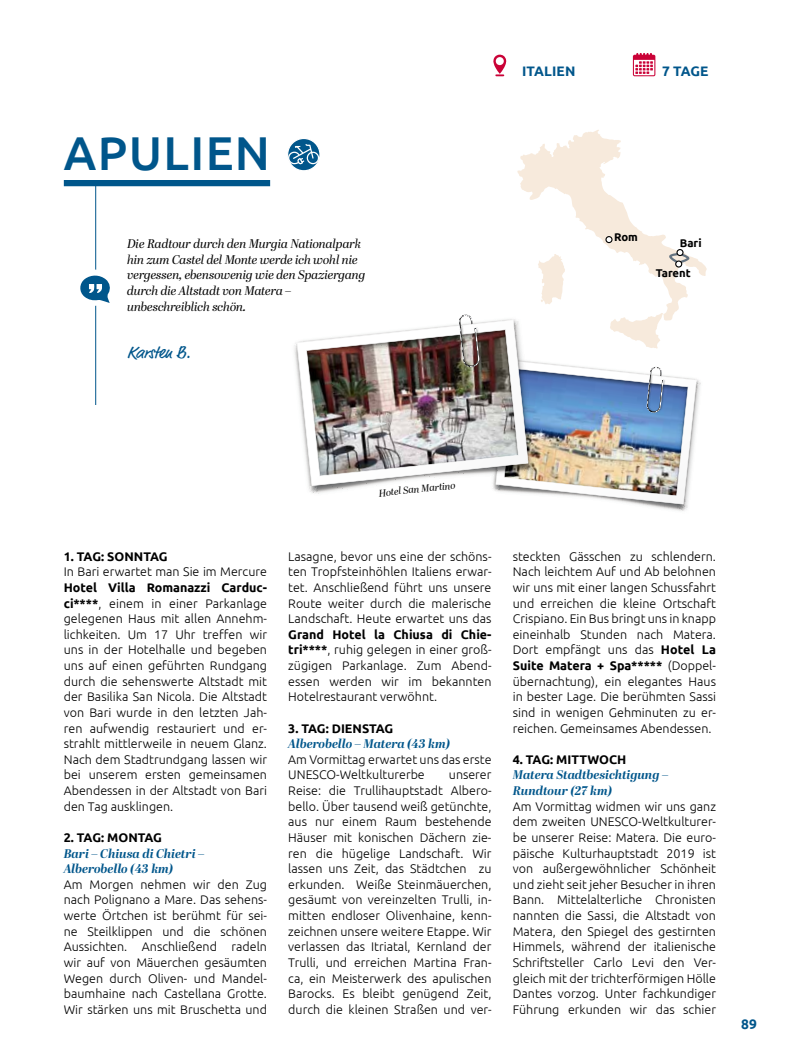
<style>
.page{position:relative;width:794px;height:1063px;background:#fff}
.page>*{position:absolute;margin:0;border:0;box-sizing:border-box;transform-origin:0 0}
.t1{font:500 47.5px "Ubuntu";letter-spacing:.03em;color:#00568b}
.t2{font:17.5px "Market Pro";letter-spacing:-.015em;color:#00568b}
.t3{font:700 13.75px "Ubuntu";letter-spacing:.005em;color:#00568b}
.t4{font:300 12.5px/15.6px "Ubuntu";color:#000;text-align:justify}
.t5{font:italic 12.5px/15.6px "Abril Display";letter-spacing:-.01em;color:#000}
.t6{font:italic 700 12.5px/15.6px "Abril Display";color:#00568b}
.t7{font:700 12.5px "Ubuntu";color:#000}
.t8{font:700 12.5px "Ubuntu";letter-spacing:-.02em;color:#000}
.t9{font:700 12.5px "Ubuntu";letter-spacing:-.025em;color:#000}
.t10{font:700 11.25px "Ubuntu";color:#000}
.t11{font:italic 10px "Abril Display";color:#000}
.s1{font-weight:700}
</style>
<div class="page">
<svg style="left:637px;top:504px;width:51px;height:7px"></svg>
<img style="left:520px;top:361px;width:176px;height:143px">
<hr style="left:95px;top:183px;width:1px;height:222px;background:#00568b">
<svg style="left:633px;top:53px;width:22px;height:23px"></svg>
<svg style="left:493px;top:55px;width:13px;height:21px"></svg>
<div style="left:76px;top:270px;width:37px;height:36px;background:#fff;border-radius:50%"></div>
<svg style="left:80px;top:275px;width:30px;height:28px"></svg>
<div style="left:64px;top:180px;width:206px;height:6px;background:#00568b"></div>
<svg style="left:517px;top:130px;width:190px;height:191px"></svg>
<svg style="left:606px;top:237px;width:6px;height:6px"></svg>
<div style="left:605px;top:236px;width:7px;height:7px;border:1px solid #000;border-radius:50%"></div>
<svg style="left:610px;top:313px;width:53px;height:36px"></svg>
<svg style="left:538px;top:254px;width:27px;height:51px"></svg>
<div style="left:676px;top:249px;width:7px;height:7px;border:1px solid #000;border-radius:50%"></div>
<svg style="left:668px;top:250px;width:23px;height:17px"></svg>
<div style="left:675px;top:260px;width:7px;height:8px;border:1px solid #000;border-radius:50%"></div>
<svg style="left:294px;top:308px;width:226px;height:186px"></svg>
<img style="left:297px;top:320px;width:231px;height:166px">
<svg style="left:456px;top:314px;width:23px;height:58px"></svg>
<svg style="left:288px;top:138px;width:32px;height:33px"></svg>
<div style="left:287px;top:138px;width:33px;height:33px;border:1px solid #fff;border-radius:50%"></div>
<svg style="left:288px;top:144px;width:31px;height:21px"></svg>
<h1 class="t1" style="left:64px;top:123px;width:208px">APULIEN</h1>
<p class="t5" style="left:127px;top:237px;width:240px">Die Radtour durch den Murgia Nationalpark hin zum Castel del Monte werde ich wohl nie vergessen, ebensowenig wie den Spaziergang durch die Altstadt von Matera – unbeschreiblich schön.</p>
<h2 class="t2" style="left:127px;top:340px;width:65px">Karsten B.</h2>
<p class="t3" style="left:522px;top:63px;width:55px">ITALIEN</p>
<p class="t3" style="left:662px;top:63px;width:48px">7 TAGE</p>
<p class="t10" style="left:614px;top:231px;width:25px">Rom</p>
<p class="t10" style="left:680px;top:236px;width:23px">Bari</p>
<p class="t10" style="left:655px;top:266px;width:37px">Tarent</p>
<p class="t11" style="left:378px;top:486px;width:79px;rotate:-6deg">Hotel San Martino</p>
<p class="t7" style="left:64px;top:549px;width:105px">1. TAG: SONNTAG</p>
<p class="t4" style="left:64px;top:564px;width:205px">In Bari erwartet man Sie im Mercure</p>
<p class="t4" style="left:64px;top:579px;width:205px"><span class="s1">Hotel Villa Romanazzi Carduc&shy;ci****</span>, einem in einer Parkanlage gelegenen Haus mit allen Annehm&shy;lichkeiten. Um 17 Uhr treffen wir uns in der Hotelhalle und begeben uns auf einen geführten Rundgang durch die sehenswerte Altstadt mit der Basilika San Nicola. Die Altstadt von Bari wurde in den letzten Jah&shy;ren aufwendig restauriert und er&shy;strahlt mittlerweile in neuem Glanz.<br>Nach dem Stadtrundgang lassen wir bei unserem ersten gemeinsamen Abendessen in der Altstadt von Bari den Tag ausklingen.</p>
<p class="t9" style="left:64px;top:830px;width:100px">2. TAG: MONTAG</p>
<p class="t6" style="left:64px;top:846px;width:142px">Bari – Chiusa di Chietri –<br>Alberobello (43 km)</p>
<p class="t4" style="left:64px;top:876px;width:205px">Am Morgen nehmen wir den Zug nach Polignano a Mare. Das sehens&shy;werte Örtchen ist berühmt für sei&shy;ne Steilklippen und die schönen Aussichten. Anschließend radeln wir auf von Mäuerchen gesäumten Wegen durch Oliven- und Mandel&shy;baumhaine nach Castellana Grotte.<br>Wir stärken uns mit Bruschetta und</p>
<p class="t4" style="left:288px;top:548px;width:205px">Lasagne, bevor uns eine der schöns&shy;ten Tropfsteinhöhlen Italiens erwar&shy;tet. Anschließend führt uns unsere Route weiter durch die malerische Landschaft. Heute erwartet uns das</p>
<p class="t4" style="left:288px;top:626px;width:205px"><span class="s1">Grand Hotel la Chiusa di Chie&shy;tri****</span>, ruhig gelegen in einer groß&shy;zügigen Parkanlage. Zum Abend&shy;essen werden wir im bekannten Hotelrestaurant verwöhnt.</p>
<p class="t8" style="left:288px;top:720px;width:106px">3. TAG: DIENSTAG</p>
<p class="t6" style="left:288px;top:737px;width:163px">Alberobello – Matera (43 km)</p>
<p class="t4" style="left:288px;top:751px;width:205px">Am Vormittag erwartet uns das erste<br>UNESCO-Weltkulturerbe</p>
<p class="t4" style="left:288px;top:767px;width:205px;text-indent:161px">unserer Reise: die Trullihauptstadt Albero&shy;bello. Über tausend weiß getünchte, aus nur einem Raum bestehende Häuser mit konischen Dächern zie&shy;ren die hügelige Landschaft. Wir lassen uns Zeit, das Städtchen zu erkunden. Weiße Steinmäuerchen, gesäumt von vereinzelten Trulli, in&shy;mitten endloser Olivenhaine, kenn&shy;zeichnen unsere weitere Etappe. Wir verlassen das Itriatal, Kernland der Trulli, und erreichen Martina Fran&shy;ca, ein Meisterwerk des apulischen Barocks. Es bleibt genügend Zeit, durch die kleinen Straßen und ver-</p>
<p class="t4" style="left:513px;top:548px;width:205px">steckten Gässchen zu schlendern.<br>Nach leichtem Auf und Ab belohnen wir uns mit einer langen Schussfahrt und erreichen die kleine Ortschaft Crispiano. Ein Bus bringt uns in knapp eineinhalb Stunden nach Matera.<br>Dort empfängt uns das <span class="s1">Hotel La Suite Matera + Spa*****</span> (Doppel&shy;übernachtung), ein elegantes Haus in bester Lage. Die berühmten Sassi sind in wenigen Gehminuten zu er&shy;reichen. Gemeinsames Abendessen.</p>
<p class="t7" style="left:513px;top:752px;width:115px">4. TAG: MITTWOCH</p>
<p class="t6" style="left:513px;top:768px;width:157px">Matera Stadtbesichtigung –<br>Rundtour (27 km)</p>
<p class="t4" style="left:513px;top:798px;width:205px">Am Vormittag widmen wir uns ganz dem zweiten UNESCO-Weltkulturer&shy;be unserer Reise: Matera. Die euro&shy;päische Kulturhauptstadt 2019 ist von außergewöhnlicher Schönheit und zieht seit jeher Besucher in ihren Bann. Mittelalterliche Chronisten nannten die Sassi, die Altstadt von Matera, den Spiegel des gestirnten Himmels, während der italienische Schriftsteller Carlo Levi den Ver&shy;gleich mit der trichterförmigen Hölle Dantes vorzog. Unter fachkundiger Führung erkunden wir das schier</p>
<p class="t3" style="left:741px;top:1016px;width:17px">89</p>
</div>
